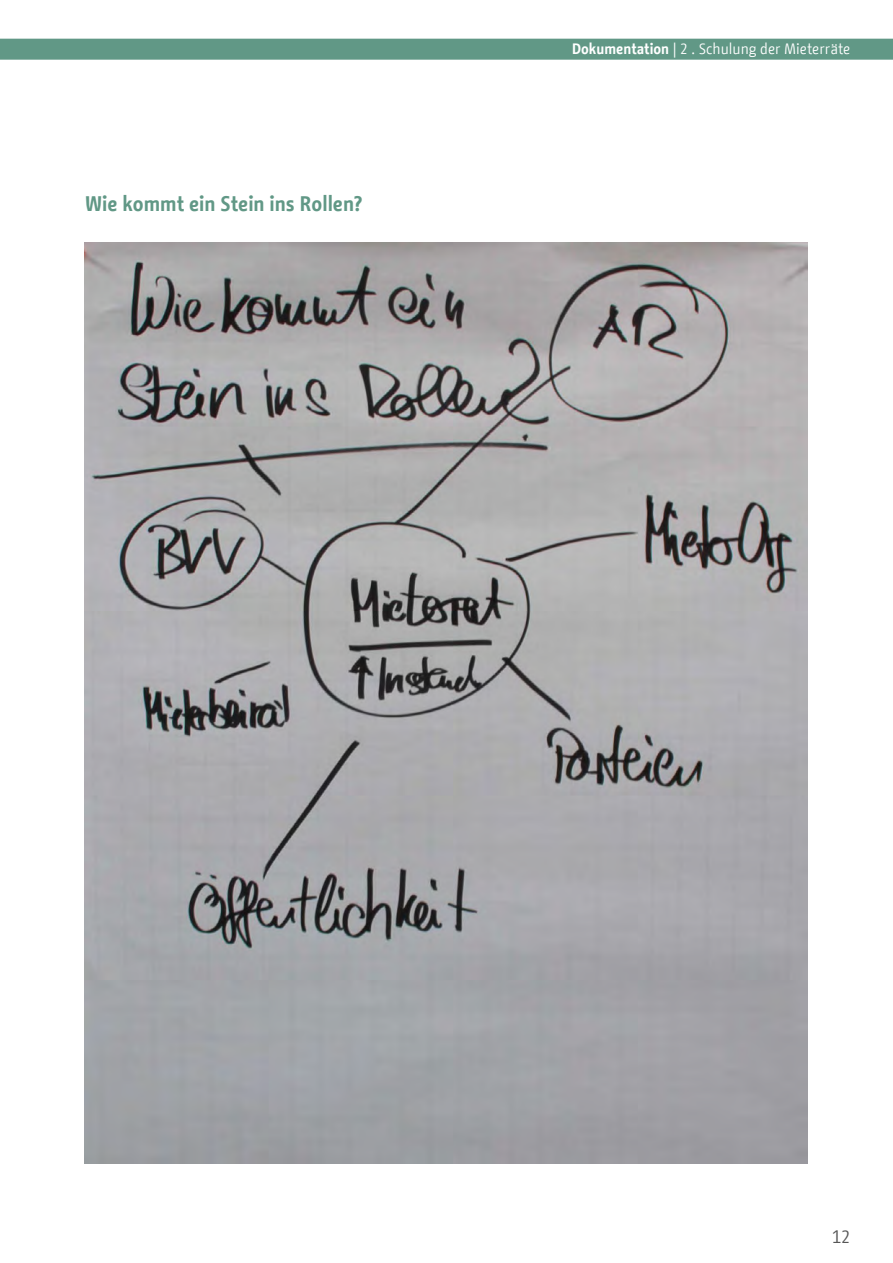
<style>
.page{position:relative;width:893px;height:1263px;background:#fff}
.page>*{position:absolute;margin:0;border:0;box-sizing:border-box;transform-origin:0 0}
.Unterüberschrift__ke{font:700 21px "BMF Change";color:#619886}
.t1{font:18px "BMF Change";color:#565656}
.t2{font:15px "BMF Change";color:#fff}
.s1{font-weight:700}
</style>
<div class="page">
<div style="left:0;top:39px;width:893px;height:21px;background:#619886"></div>
<img style="left:85px;top:242px;width:723px;height:922px">
<p class="Unterüberschrift__ke" style="left:85px;top:189px;width:279px">Wie kommt ein Stein ins Rollen?</p>
<p class="t2" style="left:615px;top:38px;width:237px">Titel der Broschüre | <span class="s1">Titel des Kapitels</span></p>
<p class="t2" style="left:572px;top:38px;width:280px"><span class="s1">Dokumentation</span> | 2 . Schulung der Mieterräte</p>
<p class="t1" style="left:832px;top:1224px;width:20px">12</p>
</div>
